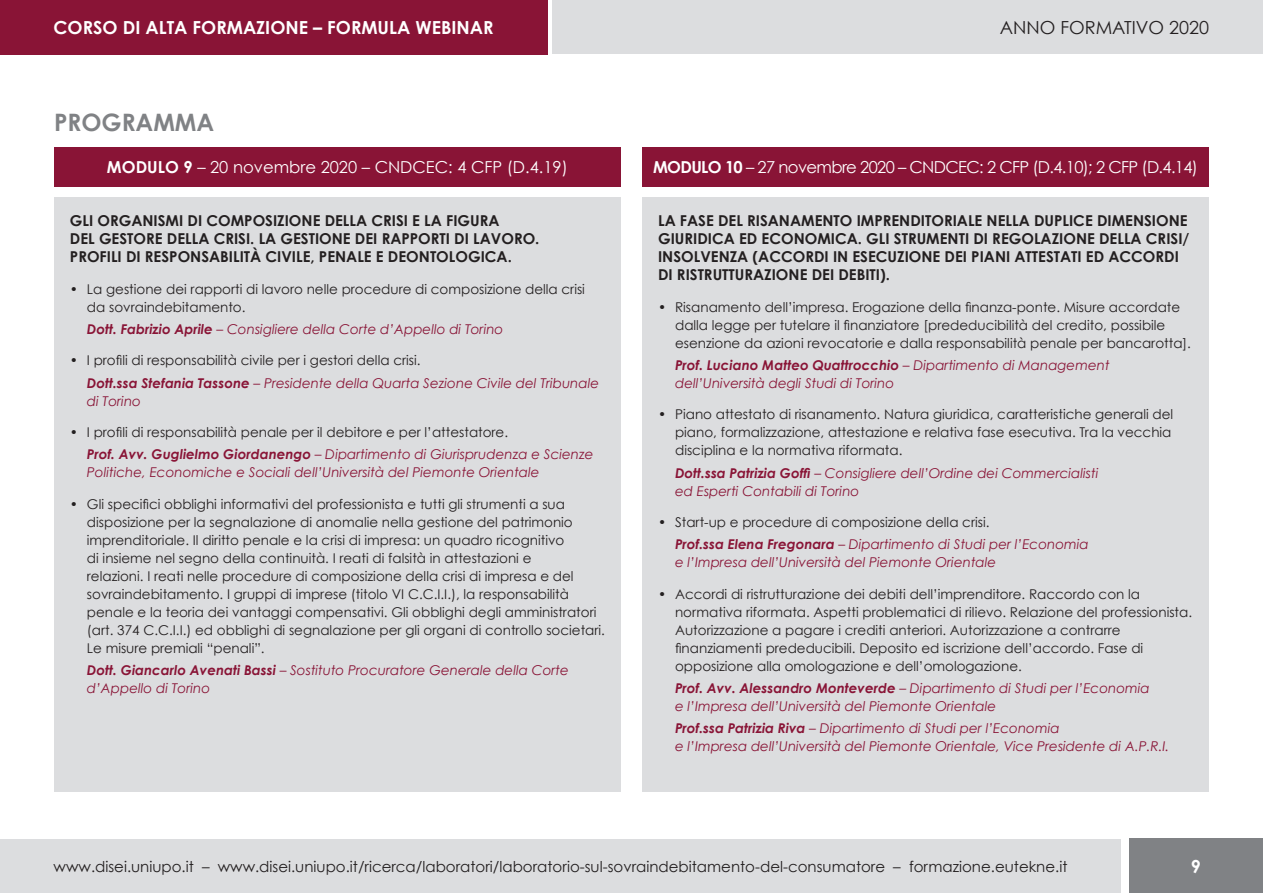
<style>
.page{position:relative;width:1263px;height:893px;background:#fff}
.page>*{position:absolute;margin:0;border:0;box-sizing:border-box;transform-origin:0 0}
.t1{font:700 24px "Century Gothic";color:#808285}
.t2{font:700 18px "Century Gothic";color:#fff}
.t3{font:18px "Century Gothic";color:#231f20}
.t4{font:16.5px "Century Gothic";letter-spacing:-.04em;color:#fff}
.t5{font:16.5px "Century Gothic";color:#fff}
.t6{font:700 15px/18px "Century Gothic";color:#231f20;text-align:justify}
.t7{font:15px "Century Gothic";color:#231f20}
.t8{font:13.5px/18px "Century Gothic";color:#231f20}
.t9{font:italic 13.5px/18px "Century Gothic";color:#891436}
.s1{font-weight:700}
</style>
<div class="page">
<div style="left:0;top:0;width:548px;height:54px;background:#891436"></div>
<div style="left:552px;top:0;width:711px;height:54px;background:#dcdddf"></div>
<div style="left:0;top:839px;width:1120px;height:54px;background:#dcdddf"></div>
<div style="left:1129px;top:839px;width:134px;height:54px;background:#808285"></div>
<div style="left:54px;top:147px;width:567px;height:40px;background:#891436"></div>
<div style="left:54px;top:198px;width:567px;height:594px;background:#dcdddf"></div>
<div style="left:642px;top:147px;width:567px;height:40px;background:#891436"></div>
<div style="left:642px;top:198px;width:567px;height:594px;background:#dcdddf"></div>
<h2 class="t2" style="left:54px;top:16px;width:441px">CORSO DI ALTA FORMAZIONE – FORMULA WEBINAR</h2>
<h2 class="t3" style="left:1000px;top:16px;width:211px">ANNO FORMATIVO 2020</h2>
<p class="t1" style="left:54px;top:107px;width:162px">PROGRAMMA</p>
<p class="t5" style="left:107px;top:157px;width:462px"><span class="s1">MODULO 9</span> – 20 novembre 2020 – CNDCEC: 4 CFP (D.4.19)</p>
<p class="t6" style="left:70px;top:211px;width:431px">GLI ORGANISMI DI COMPOSIZIONE DELLA CRISI E LA FIGURA</p>
<p class="t6" style="left:70px;top:229px;width:471px">DEL GESTORE DELLA CRISI. LA GESTIONE DEI RAPPORTI DI LAVORO.</p>
<p class="t6" style="left:70px;top:247px;width:443px">PROFILI DI RESPONSABILITÀ CIVILE, PENALE E DEONTOLOGICA.</p>
<p class="t8" style="left:87px;top:279px;width:499px;text-indent:-17px">• La gestione dei rapporti di lavoro nelle procedure di composizione della crisi da sovraindebitamento.</p>
<p class="t9" style="left:87px;top:320px;width:418px"><span class="s1">Dott. Fabrizio Aprile</span> – Consigliere della Corte d’Appello di Torino</p>
<p class="t8" style="left:70px;top:351px;width:352px">• I profili di responsabilità civile per i gestori della crisi.</p>
<p class="t9" style="left:87px;top:373px;width:514px"><span class="s1">Dott.ssa Stefania Tassone</span> – Presidente della Quarta Sezione Civile del Tribunale di Torino</p>
<p class="t8" style="left:70px;top:423px;width:440px">• I profili di responsabilità penale per il debitore e per l’attestatore.</p>
<p class="t9" style="left:87px;top:445px;width:508px"><span class="s1">Prof. Avv. Guglielmo Giordanengo</span> – Dipartimento di Giurisprudenza e Scienze<br>Politiche, Economiche e Sociali dell’Università del Piemonte Orientale</p>
<p class="t8" style="left:87px;top:495px;width:519px;text-indent:-17px">• Gli specifici obblighi informativi del professionista e tutti gli strumenti a sua disposizione per la segnalazione di anomalie nella gestione del patrimonio imprenditoriale. Il diritto penale e la crisi di impresa: un quadro ricognitivo<br>di insieme nel segno della continuità. I reati di falsità in attestazioni e<br>relazioni. I reati nelle procedure di composizione della crisi di impresa e del sovraindebitamento. I gruppi di imprese (titolo VI C.C.I.I.), la responsabilità penale e la teoria dei vantaggi compensativi. Gli obblighi degli amministratori (art. 374 C.C.I.I.) ed obblighi di segnalazione per gli organi di controllo societari.<br>Le misure premiali “penali”.</p>
<p class="t9" style="left:87px;top:661px;width:483px"><span class="s1">Dott. Giancarlo Avenati Bassi</span> – Sostituto Procuratore Generale della Corte d’Appello di Torino</p>
<p class="t4" style="left:653px;top:157px;width:546px"><span class="s1">MODULO 10</span> – 27 novembre 2020 – CNDCEC: 2 CFP (D.4.10); 2 CFP (D.4.14)</p>
<p class="t6" style="left:658px;top:211px;width:533px">LA FASE DEL RISANAMENTO IMPRENDITORIALE NELLA DUPLICE DIMENSIONE GIURIDICA ED ECONOMICA. GLI STRUMENTI DI REGOLAZIONE DELLA CRISI/ INSOLVENZA (ACCORDI IN ESECUZIONE DEI PIANI ATTESTATI ED ACCORDI</p>
<p class="t6" style="left:658px;top:265px;width:233px">DI RISTRUTTURAZIONE DEI DEBITI).</p>
<p class="t8" style="left:675px;top:297px;width:517px;text-indent:-17px">• Risanamento dell’impresa. Erogazione della finanza-ponte. Misure accordate dalla legge per tutelare il finanziatore [prededucibilità del credito, possibile esenzione da azioni revocatorie e dalla responsabilità penale per bancarotta].</p>
<p class="t9" style="left:675px;top:356px;width:436px"><span class="s1">Prof. Luciano Matteo Quattrocchio</span> – Dipartimento di Management dell’Università degli Studi di Torino</p>
<p class="t8" style="left:675px;top:405px;width:500px;text-indent:-17px">• Piano attestato di risanamento. Natura giuridica, caratteristiche generali del piano, formalizzazione, attestazione e relativa fase esecutiva. Tra la vecchia disciplina e la normativa riformata.</p>
<p class="t9" style="left:675px;top:463px;width:425px"><span class="s1">Dott.ssa Patrizia Goffi</span> – Consigliere dell’Ordine dei Commercialisti</p>
<p class="t9" style="left:675px;top:481px;width:186px">ed Esperti Contabili di Torino</p>
<p class="t8" style="left:658px;top:513px;width:333px">• Start-up e procedure di composizione della crisi.</p>
<p class="t9" style="left:675px;top:535px;width:415px"><span class="s1">Prof.ssa Elena Fregonara</span> – Dipartimento di Studi per l’Economia</p>
<p class="t9" style="left:675px;top:553px;width:323px">e l’Impresa dell’Università del Piemonte Orientale</p>
<p class="t8" style="left:675px;top:585px;width:519px;text-indent:-17px">• Accordi di ristrutturazione dei debiti dell’imprenditore. Raccordo con la normativa riformata. Aspetti problematici di rilievo. Relazione del professionista.<br>Autorizzazione a pagare i crediti anteriori. Autorizzazione a contrarre finanziamenti prededucibili. Deposito ed iscrizione dell’accordo. Fase di opposizione alla omologazione e dell’omologazione.</p>
<p class="t9" style="left:675px;top:679px;width:476px"><span class="s1">Prof. Avv. Alessandro Monteverde</span> – Dipartimento di Studi per l’Economia</p>
<p class="t9" style="left:675px;top:697px;width:323px">e l’Impresa dell’Università del Piemonte Orientale</p>
<p class="t9" style="left:675px;top:719px;width:386px"><span class="s1">Prof.ssa Patrizia Riva</span> – Dipartimento di Studi per l’Economia</p>
<p class="t9" style="left:675px;top:737px;width:496px">e l’Impresa dell’Università del Piemonte Orientale, Vice Presidente di A.P.R.I.</p>
<p class="t7" style="left:54px;top:858px;width:1015px">www.disei.uniupo.it – www.disei.uniupo.it/ricerca/laboratori/laboratorio-sul-sovraindebitamento-del-consumatore – formazione.eutekne.it</p>
<h2 class="t2" style="left:1191px;top:855px;width:12px">9</h2>
</div>
